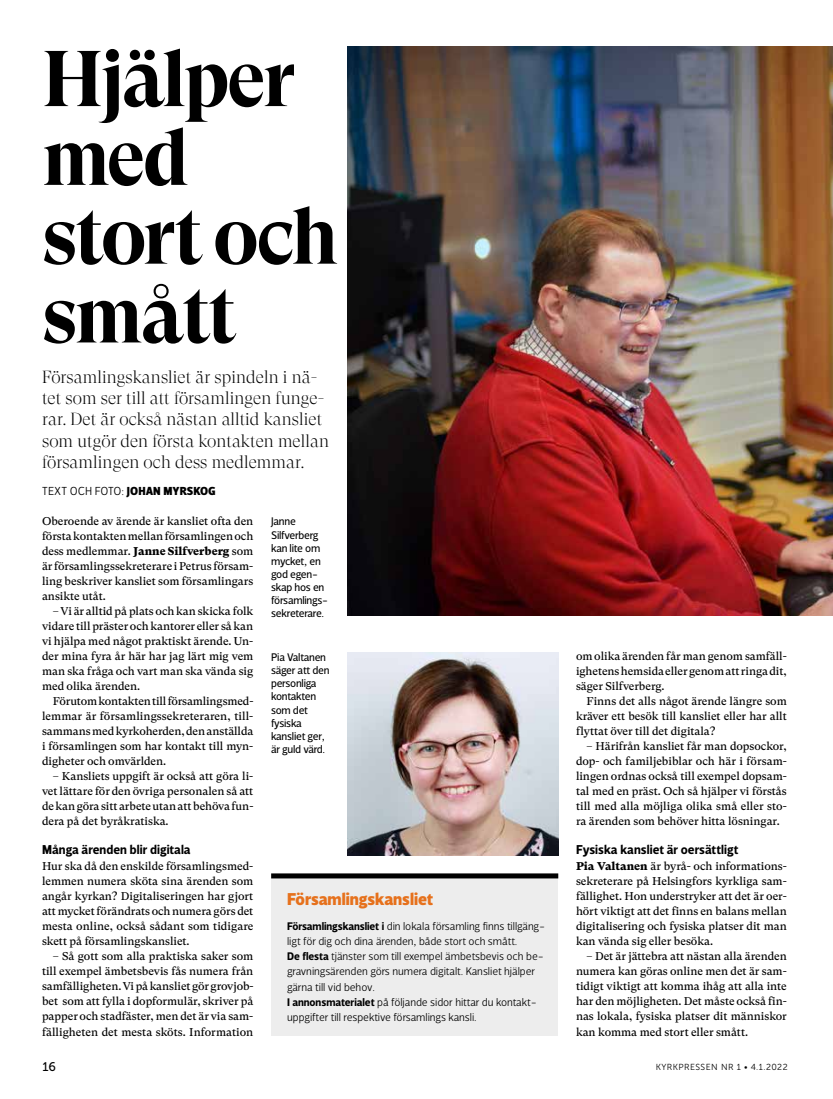
<style>
.page{position:relative;width:833px;height:1099px;background:#fff}
.page>*{position:absolute;margin:0;border:0;box-sizing:border-box;transform-origin:0 0}
.t1{font:700 78.75px/78.8px "GT Super Display";letter-spacing:-.03em;color:#000}
.t2{font:300 17.5px/21.2px "GT Super Display";letter-spacing:.005em;color:#000}
.t3{font:900 17.5px "Velino Sans";color:#e6711c}
.t4{font:700 13.12px "Velino Sans";letter-spacing:.005em;color:#000}
.t5{font:12.5px "Museo Sans 500";color:#000}
.t6{font:300 11.88px "Velino Sans";letter-spacing:.005em;color:#000}
.t7{font:11.25px/15px "GT Super Text";letter-spacing:-.005em;color:#000;text-align:justify}
.t8{font:300 11.25px/15px "Velino Sans";letter-spacing:-.005em;color:#000}
.t9{font:11.25px/13.1px "Velino Sans";letter-spacing:-.02em;color:#000}
.t10{font:8.75px "Museo Sans 300";letter-spacing:.05em;color:#000}
.s1{font-weight:900}
.s2{font-weight:700}
</style>
<div class="page">
<img style="left:347px;top:46px;width:486px;height:569px">
<div style="left:271px;top:873px;width:287px;height:163px;background:#ededed"></div>
<div style="left:271px;top:873px;width:287px;height:5px;background:#000"></div>
<img style="left:347px;top:652px;width:211px;height:203px">
<h1 class="t1" style="left:42px;top:41px;width:298px">Hjälper med stort och smått</h1>
<h2 class="t2" style="left:42px;top:367px;width:288px">Församlingskansliet är spindeln i nä&shy;tet som ser till att församlingen funge&shy;rar. Det är också nästan alltid kansliet som utgör den första kontakten mellan församlingen och dess medlemmar.</h2>
<p class="t6" style="left:42px;top:484px;width:175px">TEXT OCH FOTO: <span class="s1">JOHAN MYRSKOG</span></p>
<p class="t7" style="left:42px;top:514px;width:213px">Oberoende av ärende är kansliet ofta den första kontakten mellan församlingen och dess medlemmar. <span class="s1">Janne Silfverberg</span> som är församlingssekreterare i Petrus försam&shy;ling beskriver kansliet som församlingars ansikte utåt.</p>
<p class="t7" style="left:42px;top:604px;width:213px;text-indent:11px">– Vi är alltid på plats och kan skicka folk vidare till präster och kantorer eller så kan vi hjälpa med något praktiskt ärende. Un&shy;der mina fyra år här har jag lärt mig vem man ska fråga och vart man ska vända sig med olika ärenden.</p>
<p class="t7" style="left:42px;top:694px;width:213px;text-indent:11px">Förutom kontakten till församlingsmed&shy;lemmar är församlingssekreteraren, till&shy;sammans med kyrkoherden, den anställda i församlingen som har kontakt till myn&shy;digheter och omvärlden.</p>
<p class="t7" style="left:42px;top:769px;width:213px;text-indent:11px">– Kansliets uppgift är också att göra li&shy;vet lättare för den övriga personalen så att de kan göra sitt arbete utan att behöva fun&shy;dera på det byråkratiska.</p>
<p class="t4" style="left:42px;top:841px;width:150px">Många ärenden blir digitala</p>
<p class="t7" style="left:42px;top:859px;width:213px">Hur ska då den enskilde församlingsmed&shy;lemmen numera sköta sina ärenden som angår kyrkan? Digitaliseringen har gjort att mycket förändrats och numera görs det mesta online, också sådant som tidigare skett på församlingskansliet.</p>
<p class="t7" style="left:42px;top:949px;width:213px;text-indent:11px">– Så gott som alla praktiska saker som till exempel ämbetsbevis fås numera från samfälligheten. Vi på kansliet gör grovjob&shy;bet som att fylla i dopformulär, skriver på papper och stadfäster, men det är via sam&shy;fälligheten det mesta sköts. Information</p>
<p class="t9" style="left:271px;top:515px;width:58px">Janne<br>Silfverberg kan lite om mycket, en god egen&shy;skap hos en församlings&shy;sekreterare.</p>
<p class="t9" style="left:271px;top:650px;width:60px">Pia Valtanen säger att den personliga kontakten som det fysiska kansliet ger, är guld värd.</p>
<h2 class="t3" style="left:287px;top:888px;width:148px">Församlingskansliet</h2>
<p class="t8" style="left:287px;top:919px;width:259px"><span class="s2">Församlingskansliet i</span> din lokala församling finns tillgäng&shy;ligt för dig och dina ärenden, både stort och smått.<br><span class="s2">De flesta</span> tjänster som till exempel ämbetsbevis och be&shy;gravningsärenden görs numera digitalt. Kansliet hjälper gärna till vid behov.<br><span class="s2">I annonsmaterialet</span> på följande sidor hittar du kontakt&shy;uppgifter till respektive församlings kansli.</p>
<p class="t7" style="left:576px;top:649px;width:212px">om olika ärenden får man genom samfäll&shy;ighetens hemsida eller genom att ringa dit, säger Silfverberg.</p>
<p class="t7" style="left:576px;top:694px;width:212px;text-indent:11px">Finns det alls något ärende längre som kräver ett besök till kansliet eller har allt flyttat över till det digitala?</p>
<p class="t7" style="left:576px;top:739px;width:212px;text-indent:11px">– Härifrån kansliet får man dopsockor, dop- och familjebiblar och här i försam&shy;lingen ordnas också till exempel dopsam&shy;tal med en präst. Och så hjälper vi förstås till med alla möjliga olika små eller sto&shy;ra ärenden som behöver hitta lösningar.</p>
<p class="t4" style="left:576px;top:841px;width:164px">Fysiska kansliet är oersättligt</p>
<p class="t7" style="left:576px;top:859px;width:212px"><span class="s1">Pia Valtanen</span> är byrå- och informations&shy;sekreterare på Helsingfors kyrkliga sam&shy;fällighet. Hon understryker att det är oer&shy;hört viktigt att det finns en balans mellan digitalisering och fysiska platser dit man kan vända sig eller besöka.</p>
<p class="t7" style="left:576px;top:949px;width:212px;text-indent:11px">– Det är jättebra att nästan alla ärenden numera kan göras online men det är sam&shy;tidigt viktigt att komma ihåg att alla inte har den möjligheten. Det måste också fin&shy;nas lokala, fysiska platser dit människor kan komma med stort eller smått.</p>
<p class="t5" style="left:43px;top:1059px;width:15px">16</p>
<p class="t10" style="left:655px;top:1062px;width:133px">KYRKPRESSEN NR 1 • 4.1.2022</p>
</div>
